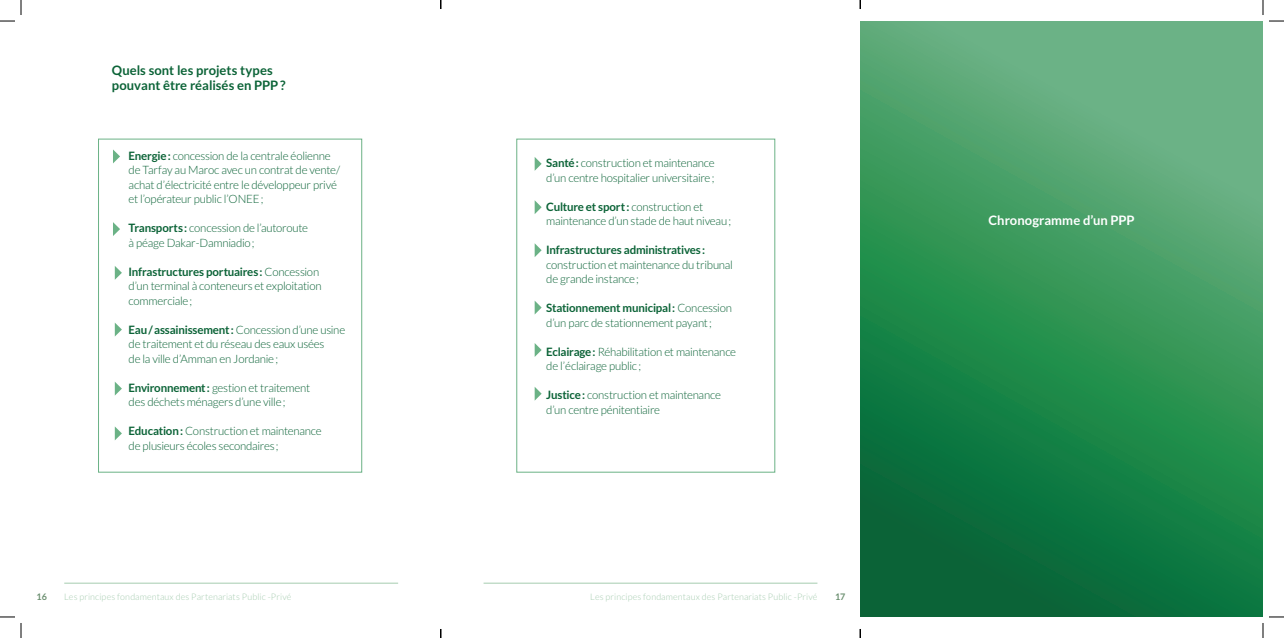
<style>
.page{position:relative;width:1284px;height:638px;background:#fff}
.page>*{position:absolute;margin:0;border:0;box-sizing:border-box;transform-origin:0 0}
.t1{font:700 13px/14.5px "Lato";color:#0b6337}
.t2{font:700 13px "Lato";letter-spacing:.005em;color:#fff}
.t3{font:300 11.5px/14.5px "Lato";letter-spacing:-.02em;color:#0b6337}
.t4{font:700 11.5px "Lato";letter-spacing:-.02em;color:#0b6337}
.t5{font:300 9px "Lato";letter-spacing:.015em;color:#a6ccb0}
.t6{font:700 9px "Lato";color:#6b8f70}
.s1{font-weight:700}
</style>
<div class="page">
<hr style="left:64px;top:582px;width:334px;height:1px;background:#a6ccb0">
<hr style="left:483px;top:582px;width:334px;height:1px;background:#a6ccb0">
<div style="left:98px;top:139px;width:264px;height:333px;border:1px solid #6bb286"></div>
<svg style="left:113px;top:149px;width:7px;height:14px"></svg>
<svg style="left:113px;top:222px;width:7px;height:14px"></svg>
<svg style="left:115px;top:323px;width:7px;height:13px"></svg>
<svg style="left:115px;top:266px;width:7px;height:13px"></svg>
<svg style="left:115px;top:382px;width:7px;height:13px"></svg>
<svg style="left:115px;top:426px;width:7px;height:14px"></svg>
<div style="left:516px;top:139px;width:259px;height:333px;border:1px solid #6bb286"></div>
<svg style="left:534px;top:157px;width:7px;height:14px"></svg>
<svg style="left:534px;top:200px;width:7px;height:14px"></svg>
<svg style="left:534px;top:387px;width:7px;height:13px"></svg>
<svg style="left:534px;top:343px;width:7px;height:14px"></svg>
<svg style="left:534px;top:300px;width:7px;height:14px"></svg>
<svg style="left:534px;top:243px;width:7px;height:14px"></svg>
<svg style="left:860px;top:21px;width:403px;height:595px;background:#339059"></svg>
<svg style="left:1269px;top:20px;width:15px;height:2px"></svg>
<svg style="left:1269px;top:616px;width:15px;height:1px"></svg>
<svg style="left:0;top:0;width:22px;height:22px"></svg>
<svg style="left:0;top:616px;width:22px;height:21px"></svg>
<svg style="left:1262px;top:0;width:1px;height:15px"></svg>
<svg style="left:1262px;top:623px;width:1px;height:14px"></svg>
<svg style="left:859px;top:0;width:2px;height:9px"></svg>
<svg style="left:859px;top:629px;width:2px;height:8px"></svg>
<p class="t1" style="left:112px;top:63px;width:175px">Quels sont les projets types pouvant être réalisés en PPP?</p>
<p class="t3" style="left:129px;top:148px;width:213px"><span class="s1">Energie:</span> concession de la centrale éolienne de Tarfay au Maroc avec un contrat de vente/ achat d’électricité entre le développeur privé et l’opérateur public l’ONEE;</p>
<p class="t3" style="left:129px;top:221px;width:181px"><span class="s1">Transports:</span> concession de l’autoroute à péage Dakar-Damniadio;</p>
<p class="t3" style="left:129px;top:264px;width:195px"><span class="s1">Infrastructures portuaires:</span> Concession d’un terminal à conteneurs et exploitation commerciale;</p>
<p class="t3" style="left:129px;top:322px;width:218px"><span class="s1">Eau/assainissement:</span> Concession d’une usine de traitement et du réseau des eaux usées<br>de la ville d’Amman en Jordanie;</p>
<p class="t3" style="left:129px;top:380px;width:183px"><span class="s1">Environnement:</span> gestion et traitement des déchets ménagers d’une ville;</p>
<p class="t3" style="left:129px;top:424px;width:195px"><span class="s1">Education:</span> Construction et maintenance de plusieurs écoles secondaires;</p>
<p class="t3" style="left:546px;top:155px;width:170px"><span class="s1">Santé:</span> construction et maintenance d’un centre hospitalier universitaire;</p>
<p class="t3" style="left:546px;top:199px;width:186px"><span class="s1">Culture et sport:</span> construction et maintenance d’un stade de haut niveau;</p>
<p class="t4" style="left:546px;top:243px;width:160px">Infrastructures administratives:</p>
<p class="t3" style="left:546px;top:257px;width:188px">construction et maintenance du tribunal de grande instance;</p>
<p class="t3" style="left:546px;top:300px;width:187px"><span class="s1">Stationnement municipal:</span> Concession d’un parc de stationnement payant;</p>
<p class="t3" style="left:546px;top:344px;width:191px"><span class="s1">Eclairage:</span> Réhabilitation et maintenance de l’éclairage public;</p>
<p class="t3" style="left:546px;top:387px;width:176px"><span class="s1">Justice:</span> construction et maintenance d’un centre pénitentiaire</p>
<p class="t6" style="left:37px;top:591px;width:12px">16</p>
<p class="t5" style="left:64px;top:591px;width:229px">Les principes fondamentaux des Partenariats Public -Privé</p>
<p class="t5" style="left:590px;top:591px;width:229px">Les principes fondamentaux des Partenariats Public -Privé</p>
<p class="t6" style="left:835px;top:591px;width:12px">17</p>
<p class="t2" style="left:988px;top:213px;width:148px">Chronogramme d’un PPP</p>
</div>
